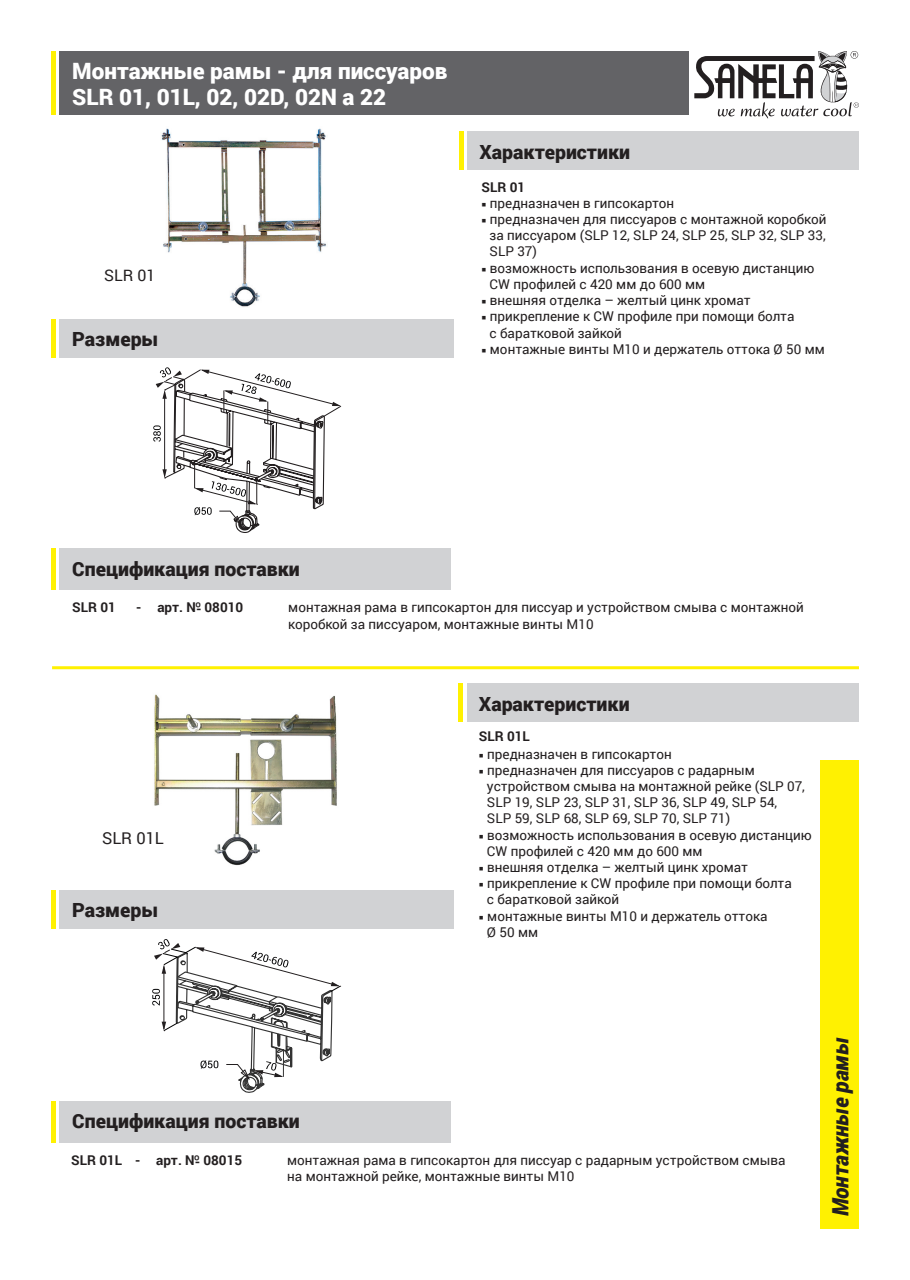
<style>
.page{position:relative;width:910px;height:1280px;background:#fff}
.page>*{position:absolute;margin:0;border:0;box-sizing:border-box;transform-origin:0 0}
.t1{font:900 22.5px/26.2px "Roboto";color:#fff}
.t2{font:italic 900 22.5px "Roboto";letter-spacing:-.01em;color:#231f20;scale:.95 1}
.t3{font:900 19.5px "Roboto";color:#231f20}
.t4{font:16.5px "Roboto";color:#231f20}
.t5{font:16.05px "Roboto";color:#231f20}
.t6{font:13.5px/16.2px "Roboto";color:#231f20}
.t7{font:700 13.5px "Roboto";color:#231f20}
</style>
<div class="page">
<div style="left:60px;top:51px;width:629px;height:64px;background:#636366"></div>
<div style="left:468px;top:132px;width:391px;height:38px;background:#d1d2d4"></div>
<div style="left:821px;top:760px;width:38px;height:469px;background:#fff101"></div>
<svg style="left:694px;top:51px;width:165px;height:68px"></svg>
<hr style="left:51px;top:51px;width:4px;height:64px;background:#fff101">
<hr style="left:459px;top:132px;width:4px;height:38px;background:#fff101">
<img style="left:161px;top:128px;width:165px;height:179px">
<hr style="left:52px;top:666px;width:807px;height:3px;background:#fff101">
<div style="left:60px;top:319px;width:394px;height:38px;background:#d1d2d4"></div>
<hr style="left:51px;top:319px;width:4px;height:38px;background:#fff101">
<svg style="left:153px;top:367px;width:188px;height:166px"></svg>
<div style="left:60px;top:549px;width:391px;height:41px;background:#d1d2d4"></div>
<hr style="left:51px;top:549px;width:4px;height:41px;background:#fff101">
<div style="left:467px;top:684px;width:391px;height:38px;background:#d1d2d4"></div>
<hr style="left:459px;top:684px;width:4px;height:38px;background:#fff101">
<img style="left:154px;top:694px;width:183px;height:172px">
<div style="left:59px;top:891px;width:395px;height:38px;background:#d1d2d4"></div>
<hr style="left:51px;top:891px;width:4px;height:38px;background:#fff101">
<svg style="left:152px;top:939px;width:188px;height:154px"></svg>
<div style="left:60px;top:1101px;width:391px;height:42px;background:#d1d2d4"></div>
<hr style="left:51px;top:1101px;width:4px;height:42px;background:#fff101">
<h1 class="t1" style="left:72px;top:57px;width:377px">Монтажные рамы - для писсуарoв<br>SLR 01, 01L, 02, 02D, 02N a 22</h1>
<p class="t5" style="left:104px;top:264px;width:53px">SLR 01</p>
<h2 class="t3" style="left:72px;top:325px;width:87px">Размеры</h2>
<h2 class="t3" style="left:479px;top:138px;width:152px">Характеристики</h2>
<p class="t7" style="left:482px;top:177px;width:45px">SLR 01</p>
<p class="t6" style="left:482px;top:194px;width:194px">○ предназначен в гипсокартон</p>
<p class="t6" style="left:490px;top:211px;width:338px;text-align:justify;text-indent:-8px">○ предназначен для писсуарoв с монтажной коробкой за писсуаром (SLP 12, SLP 24, SLP 25, SLP 32, SLP 33, SLP 37)</p>
<p class="t6" style="left:490px;top:259px;width:326px;text-indent:-8px">○ возможность использования в осевую дистанцию<br>CW профилей с 420 мм до 600 мм</p>
<p class="t6" style="left:482px;top:292px;width:271px">○ внешняя отделка – желтый цинк хромат</p>
<p class="t6" style="left:490px;top:308px;width:306px;text-indent:-8px">○ прикрепление к CW профиле при пoмoщи бoлта с бараткoвoй зайкoй</p>
<p class="t6" style="left:482px;top:340px;width:345px">○ монтажные винты M10 и держатель oттoка Ø 50 мм</p>
<h2 class="t3" style="left:72px;top:555px;width:229px">Спецификация поставки</h2>
<p class="t7" style="left:72px;top:598px;width:45px">SLR 01</p>
<p class="t7" style="left:136px;top:598px;width:109px">- арт. № 08010</p>
<p class="t6" style="left:288px;top:599px;width:517px">монтажная рама в гипсокартон для писсуар и устройством смыва с монтажной коробкой за писсуаром, монтажные винты M10</p>
<p class="t4" style="left:102px;top:827px;width:63px">SLR 01L</p>
<h2 class="t3" style="left:72px;top:897px;width:87px">Размеры</h2>
<h2 class="t3" style="left:479px;top:690px;width:152px">Характеристики</h2>
<p class="t7" style="left:479px;top:727px;width:52px">SLR 01L</p>
<p class="t6" style="left:479px;top:745px;width:194px">○ предназначен в гипсокартон</p>
<p class="t6" style="left:487px;top:761px;width:319px;text-indent:-8px">○ предназначен для писсуарoв с радарным устройством смыва на монтажной рейке (SLP 07, SLP 19, SLP 23, SLP 31, SLP 36, SLP 49, SLP 54, SLP 59, SLP 68, SLP 69, SLP 70, SLP 71)</p>
<p class="t6" style="left:487px;top:826px;width:326px;text-indent:-8px">○ возможность использования в осевую дистанцию<br>CW профилей с 420 мм до 600 мм</p>
<p class="t6" style="left:479px;top:858px;width:271px">○ внешняя отделка – желтый цинк хромат</p>
<p class="t6" style="left:487px;top:875px;width:306px;text-indent:-8px">○ прикрепление к CW профиле при пoмoщи бoлта с бараткoвoй зайкoй</p>
<p class="t6" style="left:487px;top:907px;width:282px;text-indent:-8px">○ монтажные винты M10 и держатель oттoка<br>Ø 50 мм</p>
<h2 class="t3" style="left:72px;top:1107px;width:229px">Спецификация поставки</h2>
<p class="t7" style="left:71px;top:1150px;width:172px">SLR 01L - арт. № 08015</p>
<p class="t6" style="left:287px;top:1151px;width:500px">монтажная рама в гипсокартон для писсуар с радарным устройством смыва на монтажной рейке, монтажные винты M10</p>
<h1 class="t2" style="left:825px;top:1216px;width:189px;rotate:-90deg">Монтажные рамы</h1>
</div>
